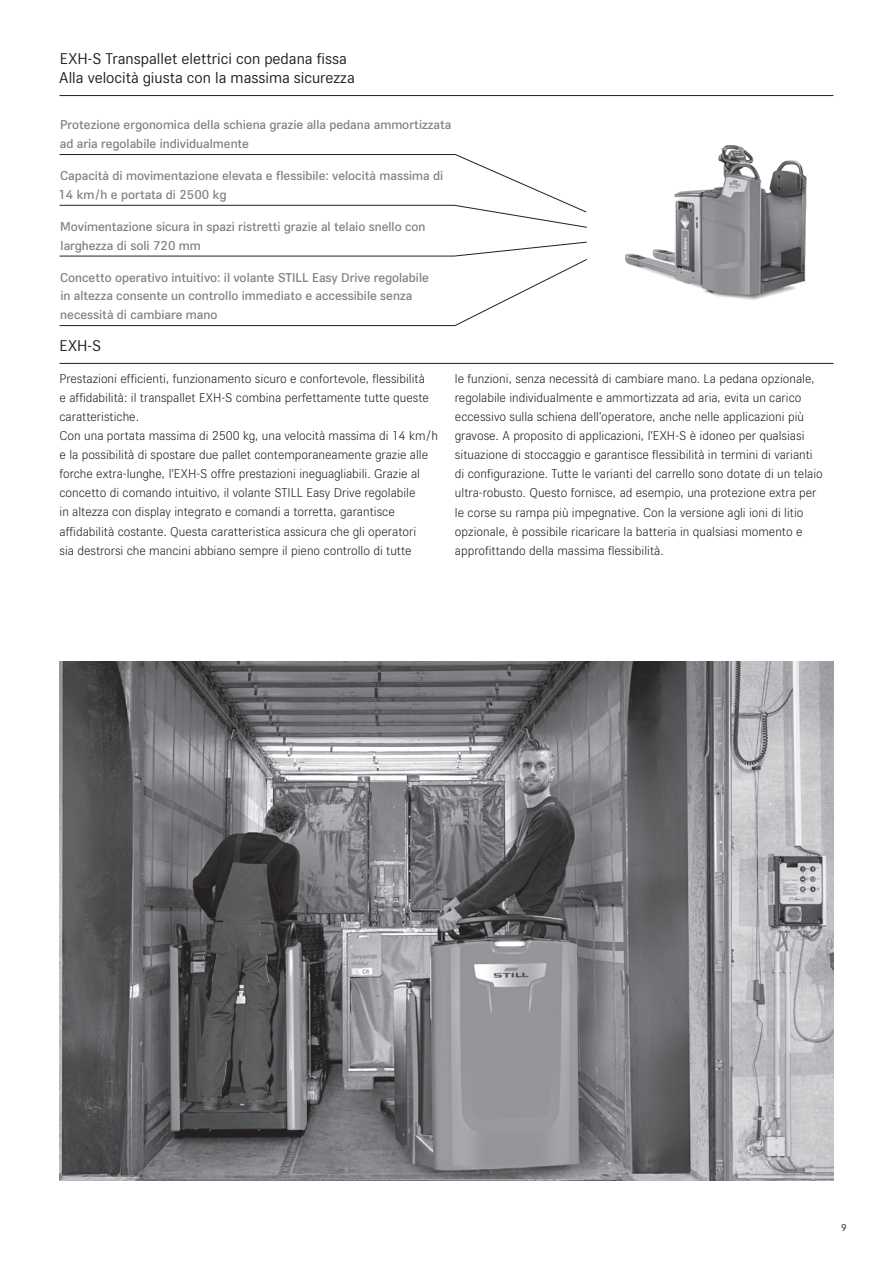
<style>
.page{position:relative;width:893px;height:1263px;background:#fff}
.page>*{position:absolute;margin:0;border:0;box-sizing:border-box;transform-origin:0 0}
.t1{font:16.5px/19px "STILL Type";color:#231f20}
.t2{font:300 13.5px/19.2px "STILL Type";color:#231f20}
.t3{font:500 13.5px/18.8px "STILL Type";color:#808285}
.t4{font:10.5px "STILL Type";color:#231f20}
</style>
<div class="page">
<img style="left:625px;top:145px;width:182px;height:155px">
<img style="left:60px;top:661px;width:773px;height:519px">
<hr style="left:60px;top:95px;width:773px;height:1px;background:#231f20">
<hr style="left:60px;top:363px;width:773px;height:1px;background:#231f20">
<hr style="left:60px;top:154px;width:395px;height:1px;background:#231f20">
<hr style="left:60px;top:205px;width:395px;height:1px;background:#231f20">
<hr style="left:60px;top:256px;width:395px;height:1px;background:#231f20">
<hr style="left:60px;top:325px;width:395px;height:1px;background:#231f20">
<svg style="left:454px;top:154px;width:133px;height:74px"></svg>
<svg style="left:455px;top:242px;width:132px;height:84px"></svg>
<p class="t1" style="left:59px;top:48px;width:297px">EXH-S Transpallet elettrici con pedana fissa<br>Alla velocità giusta con la massima sicurezza</p>
<p class="t3" style="left:60px;top:115px;width:393px">Protezione ergonomica della schiena grazie alla pedana ammortizzata ad aria regolabile individualmente</p>
<p class="t3" style="left:58px;top:166px;width:386px">Capacità di movimentazione elevata e flessibile: velocità massima di<br>14 km/h e portata di 2500 kg</p>
<p class="t3" style="left:60px;top:216px;width:367px">Movimentazione sicura in spazi ristretti grazie al telaio snello con larghezza di soli 720 mm</p>
<p class="t3" style="left:60px;top:267px;width:370px">Concetto operativo intuitivo: il volante STILL Easy Drive regolabile in altezza consente un controllo immediato e accessibile senza necessità di cambiare mano</p>
<p class="t1" style="left:60px;top:335px;width:43px">EXH-S</p>
<p class="t2" style="left:60px;top:368px;width:380px">Prestazioni efficienti, funzionamento sicuro e confortevole, flessibilità<br>e affidabilità: il transpallet EXH-S combina perfettamente tutte queste caratteristiche.<br>Con una portata massima di 2500 kg, una velocità massima di 14 km/h e la possibilità di spostare due pallet contemporaneamente grazie alle forche extra-lunghe, l’EXH-S offre prestazioni ineguagliabili. Grazie al concetto di comando intuitivo, il volante STILL Easy Drive regolabile<br>in altezza con display integrato e comandi a torretta, garantisce affidabilità costante. Questa caratteristica assicura che gli operatori<br>sia destrorsi che mancini abbiano sempre il pieno controllo di tutte</p>
<p class="t2" style="left:455px;top:368px;width:369px">le funzioni, senza necessità di cambiare mano. La pedana opzionale, regolabile individualmente e ammortizzata ad aria, evita un carico eccessivo sulla schiena dell’operatore, anche nelle applicazioni più gravose. A proposito di applicazioni, l’EXH-S è idoneo per qualsiasi situazione di stoccaggio e garantisce flessibilità in termini di varianti di configurazione. Tutte le varianti del carrello sono dotate di un telaio ultra-robusto. Questo fornisce, ad esempio, una protezione extra per le corse su rampa più impegnative. Con la versione agli ioni di litio opzionale, è possibile ricaricare la batteria in qualsiasi momento e approfittando della massima flessibilità.</p>
<p class="t4" style="left:841px;top:1220px;width:7px">9</p>
</div>
